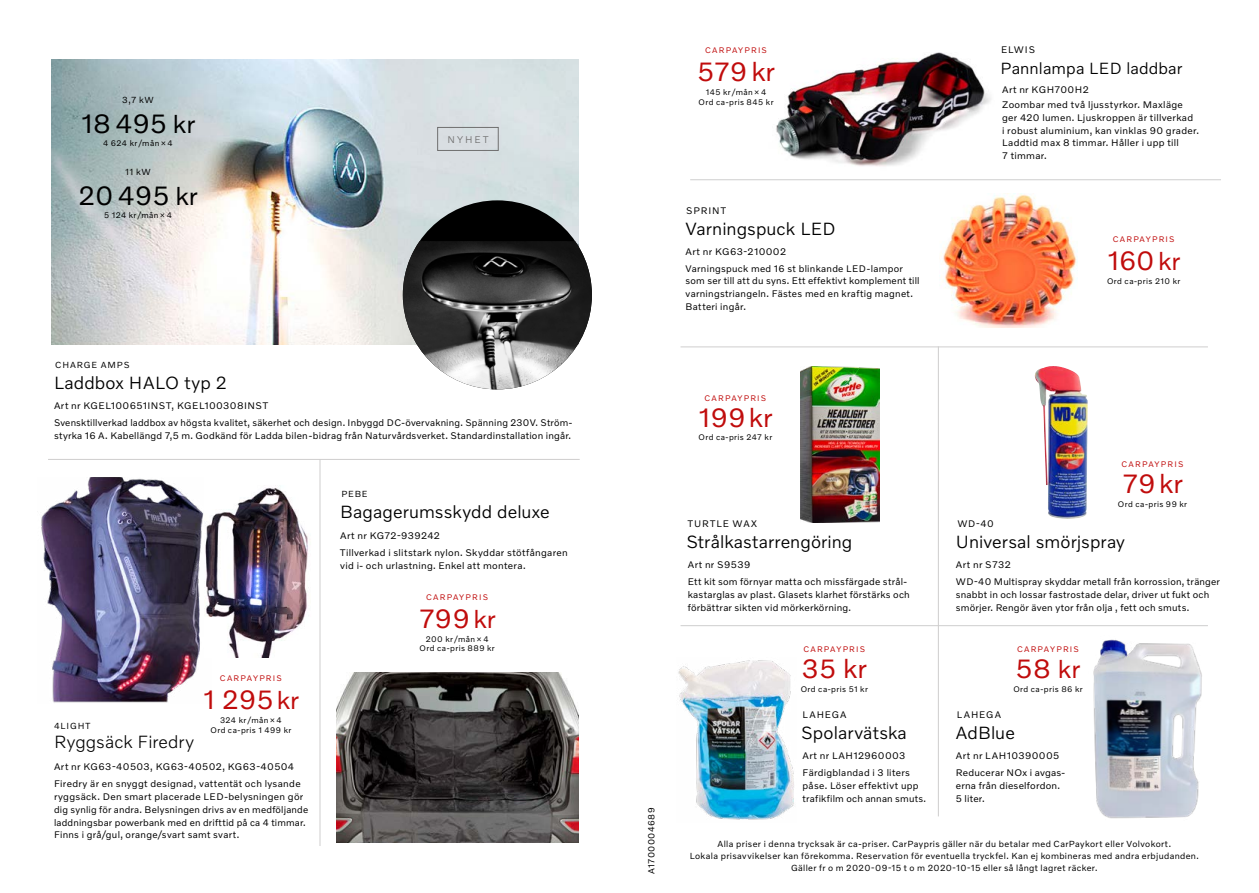
<style>
.page{position:relative;width:1259px;height:893px;background:#fff}
.page>*{position:absolute;margin:0;border:0;box-sizing:border-box;transform-origin:0 0}
.t1{font:27px "Volvo Novum";color:#c00c0c}
.t2{font:27px "Volvo Novum";letter-spacing:.01em;color:#000}
.t3{font:300 18px "Volvo Novum";letter-spacing:.005em;color:#000}
.t4{font:300 18px "Volvo Novum";color:#000}
.t5{font:300 16.5px "Volvo Novum";letter-spacing:.01em;color:#000}
.t6{font:300 9.9px "Volvo Novum";letter-spacing:.205em;color:#6f6f6f}
.t7{font:9.75px/12.8px "Volvo Novum";letter-spacing:.025em;color:#000}
.t8{font:9.75px "Volvo Novum";letter-spacing:.11em;color:#000}
.t9{font:9px/12px "Volvo Novum";letter-spacing:.04em;color:#000;text-align:center}
.t10{font:9px "Volvo Novum";letter-spacing:.1em;color:#000}
.t11{font:8.25px/9.8px "Volvo Novum";letter-spacing:.05em;color:#000;text-align:center}
.t12{font:8.25px "Volvo Novum";letter-spacing:.145em;color:#c00c0c}
.s1{font-size:25.5px}
</style>
<div class="page">
<img style="left:51px;top:60px;width:527px;height:284px">
<hr style="left:48px;top:459px;width:532px;height:1px;background:#cfcece">
<div style="left:437px;top:127px;width:61px;height:24px;border:1px solid #6f6f6f"></div>
<img style="left:41px;top:477px;width:163px;height:226px">
<img style="left:205px;top:486px;width:103px;height:171px">
<img style="left:336px;top:672px;width:242px;height:171px">
<hr style="left:320px;top:459px;width:1px;height:387px;background:#cfcece">
<div style="left:403px;top:200px;width:189px;height:189px;background:#000;border-radius:50%"></div>
<img style="left:403px;top:241px;width:189px;height:148px">
<hr style="left:680px;top:625px;width:528px;height:1px;background:#cfcece">
<hr style="left:680px;top:347px;width:528px;height:1px;background:#cfcece">
<hr style="left:938px;top:346px;width:1px;height:470px;background:#cfcece">
<img style="left:678px;top:660px;width:116px;height:160px">
<img style="left:800px;top:366px;width:79px;height:157px">
<img style="left:1034px;top:366px;width:18px;height:68px">
<hr style="left:690px;top:179px;width:531px;height:1px;background:#cfcece">
<img style="left:776px;top:52px;width:215px;height:114px">
<img style="left:943px;top:193px;width:134px;height:135px">
<img style="left:1093px;top:639px;width:109px;height:180px">
<p class="t9" style="left:122px;top:94px;width:33px">3,7 kW</p>
<h1 class="t2" style="left:81px;top:106px;width:116px">18 495 <span class="s1">kr</span></h1>
<p class="t11" style="left:103px;top:138px;width:71px">4 624 kr /mån × 4</p>
<p class="t9" style="left:125px;top:166px;width:27px">11 kW</p>
<h1 class="t2" style="left:78px;top:178px;width:121px">20 495 <span class="s1">kr</span></h1>
<p class="t11" style="left:104px;top:210px;width:69px">5 124 kr /mån × 4</p>
<p class="t6" style="left:447px;top:133px;width:43px">NYHET</p>
<p class="t10" style="left:55px;top:359px;width:76px">CHARGE AMPS</p>
<h2 class="t3" style="left:54px;top:371px;width:174px">Laddbox HALO typ 2</h2>
<p class="t7" style="left:54px;top:397px;width:520px;line-height:17px">Art nr KGEL100651INST, KGEL100308INST<br>Svensktillverkad laddbox av högsta kvalitet, säkerhet och design. Inbyggd DC-övervakning. Spänning 230V. Ström-</p>
<p class="t7" style="left:54px;top:429px;width:518px">styrka 16 A. Kabellängd 7,5 m. Godkänd för Ladda bilen-bidrag från Naturvårdsverket. Standardinstallation ingår.</p>
<p class="t12" style="left:220px;top:673px;width:63px">CARPAYPRIS</p>
<h1 class="t1" style="left:203px;top:683px;width:98px">1 295<span class="s1">kr</span></h1>
<p class="t11" style="left:210px;top:715px;width:82px">324 kr /mån × 4<br>Ord ca-pris 1 499 kr</p>
<p class="t9" style="left:54px;top:719px;width:38px">4LIGHT</p>
<h2 class="t4" style="left:54px;top:730px;width:141px">Ryggsäck Firedry</h2>
<p class="t7" style="left:54px;top:758px;width:248px;line-height:17px">Art nr KG63-40503, KG63-40502, KG63-40504<br>Firedry är en snyggt designad, vattentät och lysande</p>
<p class="t7" style="left:54px;top:790px;width:256px">ryggsäck. Den smart placerade LED-belysningen gör dig synlig för andra. Belysningen drivs av en medföljande laddningsbar powerbank med en drifttid på ca 4 timmar.<br>Finns i grå/gul, orange/svart samt svart.</p>
<p class="t9" style="left:341px;top:488px;width:28px">PEBE</p>
<h2 class="t3" style="left:340px;top:501px;width:211px">Bagagerumsskydd deluxe</h2>
<p class="t7" style="left:340px;top:527px;width:229px;line-height:17px">Art nr KG72-939242<br>Tillverkad i slitstark nylon. Skyddar stötfångaren</p>
<p class="t7" style="left:340px;top:558px;width:187px">vid i- och urlastning. Enkel att montera.</p>
<h1 class="t1" style="left:419px;top:602px;width:78px">799<span class="s1">kr</span></h1>
<p class="t11" style="left:419px;top:634px;width:77px">200 kr /mån × 4<br>Ord ca-pris 889 kr</p>
<p class="t12" style="left:426px;top:592px;width:63px">CARPAYPRIS</p>
<p class="t12" style="left:705px;top:45px;width:63px">CARPAYPRIS</p>
<h1 class="t1" style="left:697px;top:55px;width:79px">579 kr</h1>
<p class="t11" style="left:698px;top:86px;width:76px;line-height:10.5px">145 kr /mån × 4<br>Ord ca-pris 845 kr</p>
<p class="t7" style="left:686px;top:204px;width:41px">SPRINT</p>
<h2 class="t3" style="left:685px;top:217px;width:151px">Varningspuck LED</h2>
<p class="t7" style="left:685px;top:242px;width:219px;line-height:17px">Art nr KG63-210002<br>Varningspuck med 16 st blinkande LED-lampor</p>
<p class="t7" style="left:685px;top:274px;width:235px">som ser till att du syns. Ett effektivt komplement till varningstriangeln. Fästes med en kraftig magnet.<br>Batteri ingår.</p>
<p class="t7" style="left:1001px;top:43px;width:36px">ELWIS</p>
<h3 class="t5" style="left:1000px;top:58px;width:183px">Pannlampa LED laddbar</h3>
<p class="t7" style="left:1002px;top:81px;width:182px;line-height:15.5px">Art nr KGH700H2<br>Zoombar med två ljusstyrkor. Maxläge</p>
<p class="t7" style="left:1002px;top:111px;width:198px">ger 420 lumen. Ljuskroppen är tillverkad<br>i robust aluminium, kan vinklas 90 grader.<br>Laddtid max 8 timmar. Håller i upp till<br>7 timmar.</p>
<p class="t12" style="left:1112px;top:234px;width:63px">CARPAYPRIS</p>
<h1 class="t1" style="left:1107px;top:244px;width:74px">160<span class="s1">kr</span></h1>
<p class="t11" style="left:1107px;top:276px;width:75px">Ord ca-pris 210 kr</p>
<p class="t9" style="left:645px;top:874px;width:68px;rotate:-90deg">A1700004689</p>
<p class="t12" style="left:704px;top:392px;width:63px">CARPAYPRIS</p>
<h1 class="t1" style="left:698px;top:400px;width:76px">199 kr</h1>
<p class="t11" style="left:698px;top:432px;width:75px">Ord ca-pris 247 kr</p>
<p class="t12" style="left:1121px;top:459px;width:63px">CARPAYPRIS</p>
<h1 class="t1" style="left:1122px;top:467px;width:62px">79 kr</h1>
<p class="t11" style="left:1118px;top:499px;width:71px">Ord ca-pris 99 kr</p>
<p class="t8" style="left:688px;top:517px;width:71px">TURTLE WAX</p>
<h2 class="t3" style="left:686px;top:530px;width:168px">Strålkastarrengöring</h2>
<p class="t7" style="left:957px;top:517px;width:38px">WD-40</p>
<h2 class="t3" style="left:956px;top:530px;width:171px">Universal smörjspray</h2>
<p class="t7" style="left:688px;top:556px;width:221px;line-height:17px">Art nr S9539<br>Ett kit som förnyar matta och missfärgade strål-</p>
<p class="t7" style="left:688px;top:588px;width:223px">kastarglas av plast. Glasets klarhet förstärks och förbättrar sikten vid mörkerkörning.</p>
<p class="t7" style="left:956px;top:556px;width:266px;line-height:17px">Art nr S732<br>WD-40 Multispray skyddar metall från korrossion, tränger</p>
<p class="t7" style="left:956px;top:588px;width:255px">snabbt in och lossar fastrostade delar, driver ut fukt och smörjer. Rengör även ytor från olja , fett och smuts.</p>
<p class="t12" style="left:803px;top:644px;width:63px">CARPAYPRIS</p>
<p class="t12" style="left:1017px;top:644px;width:63px">CARPAYPRIS</p>
<h1 class="t1" style="left:802px;top:652px;width:66px">35 kr</h1>
<p class="t11" style="left:801px;top:684px;width:69px">Ord ca-pris 51 kr</p>
<h1 class="t1" style="left:1016px;top:652px;width:66px">58 <span class="s1">kr</span></h1>
<p class="t11" style="left:1013px;top:684px;width:71px">Ord ca-pris 86 kr</p>
<p class="t7" style="left:802px;top:708px;width:46px">LAHEGA</p>
<h2 class="t3" style="left:801px;top:721px;width:107px">Spolarvätska</h2>
<p class="t7" style="left:802px;top:747px;width:109px;line-height:17px">Art nr LAH12960003<br>Färdigblandad i 3 liters</p>
<p class="t7" style="left:802px;top:779px;width:125px">påse. Löser effektivt upp trafikfilm och annan smuts.</p>
<p class="t7" style="left:957px;top:708px;width:46px">LAHEGA</p>
<h2 class="t3" style="left:956px;top:721px;width:60px">AdBlue</h2>
<p class="t7" style="left:956px;top:747px;width:111px;line-height:17px">Art nr LAH10390005<br>Reducerar NOx i avgas-</p>
<p class="t7" style="left:956px;top:779px;width:106px">erna från dieselfordon.<br>5 liter.</p>
<p class="t9" style="left:689px;top:837px;width:510px">Alla priser i denna trycksak är ca-priser. CarPaypris gäller när du betalar med CarPaykort eller Volvokort.<br>Lokala prisavvikelser kan förekomma. Reservation för eventuella tryckfel. Kan ej kombineras med andra erbjudanden.<br>Gäller fr o m 2020-09-15 t o m 2020-10-15 eller så långt lagret räcker.</p>
</div>
